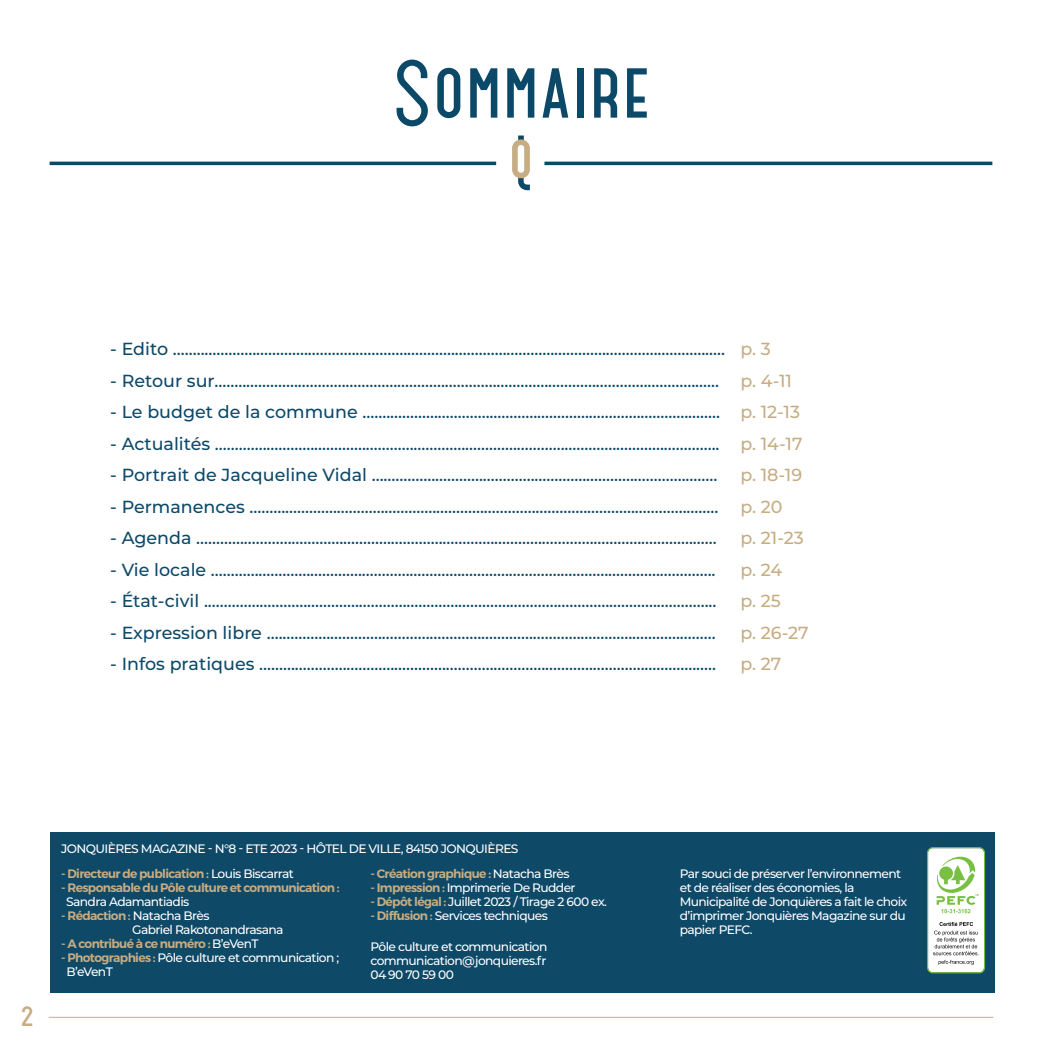
<style>
.page{position:relative;width:1042px;height:1042px;background:#fff}
.page>*{position:absolute;margin:0;border:0;box-sizing:border-box;transform-origin:0 0}
.t1{font:600 82.25px "Catorze 27 Style 1";color:#0c4868}
.t2{font:900 24.5px "Catorze 27 Style 1";color:#c6ad83}
.t3{font:500 17.5px "Montserrat";color:#0c4868}
.t4{font:500 17.5px "Montserrat";color:#c6ad83}
.t5{font:500 12.25px/14px "Montserrat";letter-spacing:-.05em;color:#fff}
.t6{font:600 12.25px "Montserrat";letter-spacing:-.05em;color:#c6ad83}
.s1{color:#c6ad83}
.s2{font-weight:500;color:#fff}
.s3{font-weight:600;color:#c6ad83}
</style>
<div class="page">
<hr style="left:544px;top:162px;width:448px;height:3px;background:#0c4868">
<hr style="left:50px;top:162px;width:446px;height:3px;background:#0c4868">
<svg style="left:512px;top:135px;width:18px;height:56px"></svg>
<hr style="left:49px;top:1017px;width:944px;height:1px;background:#c6ad83">
<div style="left:50px;top:832px;width:944px;height:160px;background:#0e4968"></div>
<div style="left:928px;top:848px;width:56px;height:124px;background:#fff;border-radius:5px"></div>
<div style="left:927px;top:847px;width:58px;height:126px;border:1px solid #77c042;border-radius:5px"></div>
<svg style="left:933px;top:922px;width:45px;height:43px"></svg>
<svg style="left:936px;top:856px;width:42px;height:57px"></svg>
<h1 class="t1" style="left:392px;top:41px;width:260px">Sommaire</h1>
<p class="t3" style="left:110px;top:337px;width:662px">- Edito ........................................................................................................................................... <span class="s1">p. 3</span></p>
<p class="t3" style="left:110px;top:368px;width:683px">- Retour sur............................................................................................................................... <span class="s1">p. 4-11</span></p>
<p class="t3" style="left:110px;top:400px;width:691px">- Le budget de la commune .......................................................................................... <span class="s1">p. 12-13</span></p>
<p class="t3" style="left:110px;top:431px;width:694px">- Actualités ............................................................................................................................... <span class="s1">p. 14-17</span></p>
<p class="t3" style="left:110px;top:463px;width:609px">- Portrait de Jacqueline Vidal .......................................................................................</p>
<p class="t4" style="left:740px;top:463px;width:63px">p. 18-19</p>
<p class="t3" style="left:110px;top:494px;width:610px">- Permanences ......................................................................................................................</p>
<p class="t4" style="left:740px;top:494px;width:44px">p. 20</p>
<p class="t3" style="left:110px;top:526px;width:608px">- Agenda ...................................................................................................................................</p>
<p class="t4" style="left:740px;top:526px;width:65px">p. 21-23</p>
<p class="t3" style="left:110px;top:557px;width:607px">- Vie locale ...............................................................................................................................</p>
<p class="t4" style="left:740px;top:557px;width:43px">p. 24</p>
<p class="t3" style="left:110px;top:589px;width:608px">- État-civil .................................................................................................................................</p>
<p class="t4" style="left:740px;top:589px;width:42px">p. 25</p>
<p class="t3" style="left:110px;top:620px;width:607px">- Expression libre .................................................................................................................</p>
<p class="t4" style="left:740px;top:620px;width:70px">p. 26-27</p>
<p class="t3" style="left:110px;top:652px;width:607px">- Infos pratiques ...................................................................................................................</p>
<p class="t4" style="left:740px;top:652px;width:42px">p. 27</p>
<h2 class="t2" style="left:21px;top:1000px;width:14px">2</h2>
<p class="t5" style="left:61px;top:841px;width:459px">JONQUIÈRES MAGAZINE - N°8 - ETE 2023 - HÔTEL DE VILLE, 84150 JONQUIÈRES</p>
<p class="t6" style="left:61px;top:865px;width:234px">- Directeur de publication : <span class="s2">Louis Biscarrat</span></p>
<p class="t6" style="left:61px;top:879px;width:280px">- Responsable du Pôle culture et communication :</p>
<p class="t5" style="left:66px;top:893px;width:125px">Sandra Adamantiadis</p>
<p class="t5" style="left:132px;top:907px;width:153px;text-indent:-71px"><span class="s3">- Rédaction :</span> Natacha Brès<br>Gabriel Rakotonandrasana</p>
<p class="t6" style="left:61px;top:935px;width:199px">- A contribué à ce numéro : <span class="s2">B’eVenT</span></p>
<p class="t5" style="left:67px;top:949px;width:274px;text-indent:-5px"><span class="s3">- Photographies :</span> Pôle culture et communication ;<br>B’eVenT</p>
<p class="t6" style="left:370px;top:865px;width:201px">- Création graphique : <span class="s2">Natacha Brès</span></p>
<p class="t5" style="left:370px;top:880px;width:207px"><span class="s3">- Impression :</span> Imprimerie De Rudder</p>
<p class="t5" style="left:370px;top:894px;width:238px"><span class="s3">- Dépôt légal :</span> Juillet 2023 / Tirage 2 600 ex.</p>
<p class="t5" style="left:370px;top:908px;width:179px"><span class="s3">- Diffusion :</span> Services techniques</p>
<p class="t5" style="left:370px;top:939px;width:178px;text-align:justify">Pôle culture et communication communication@jonquieres.fr 04 90 70 59 00</p>
<p class="t5" style="left:680px;top:866px;width:229px">Par souci de préserver l’environnement et de réaliser des économies, la Municipalité de Jonquières a fait le choix d’imprimer Jonquières Magazine sur du papier PEFC.</p>
</div>
